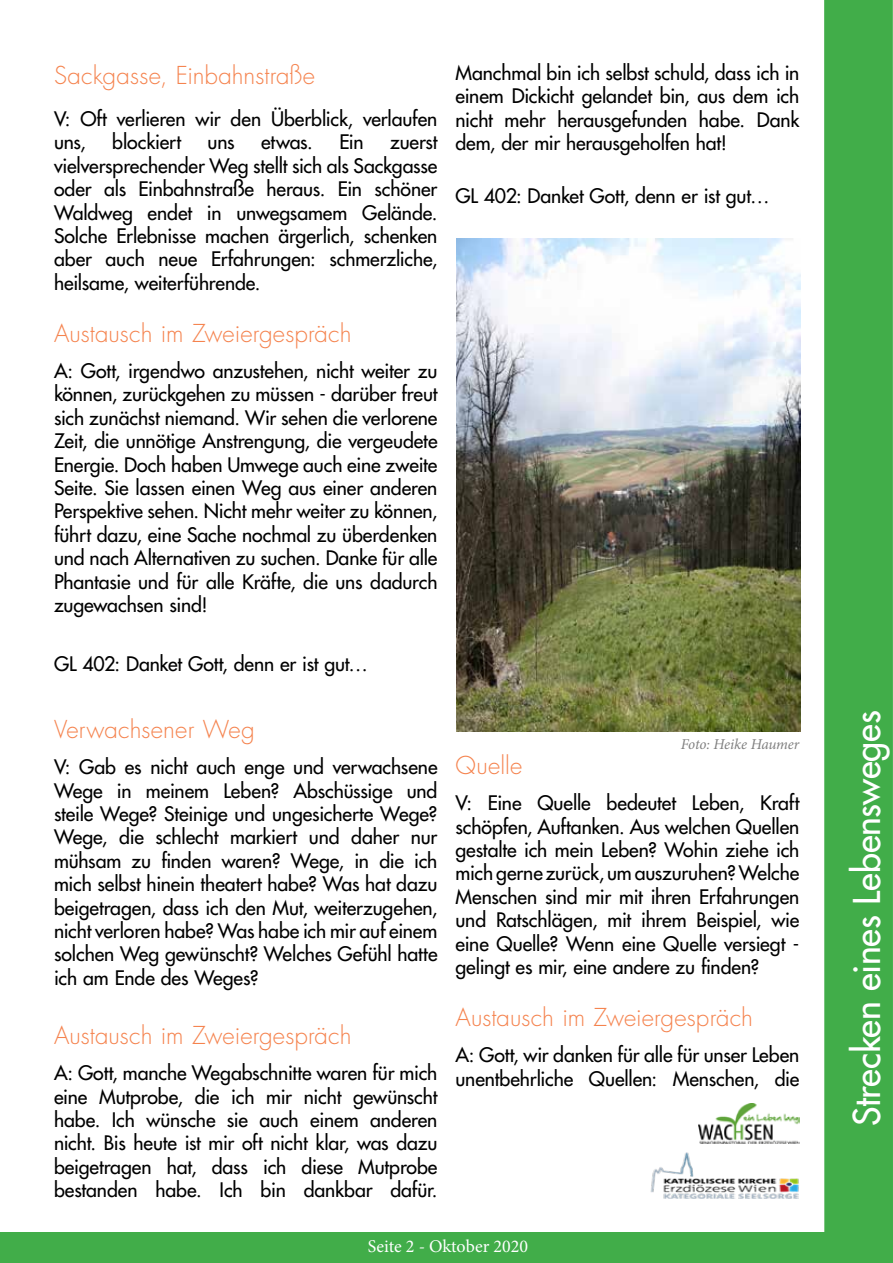
<style>
.page{position:relative;width:893px;height:1263px;background:#fff}
.page>*{position:absolute;margin:0;border:0;box-sizing:border-box;transform-origin:0 0}
.t1{font:500 36px "Futura Std";letter-spacing:-.005em;color:#fff}
.t2{font:300 24px "Futura Std";color:#f5834e}
.t3{font:500 19.5px/23.4px "Futura Std";letter-spacing:-.005em;color:#000;text-align:justify}
.t4{font:18px "Minion Pro";color:#fff}
.t5{font:italic 15px "Minion Pro";letter-spacing:-.01em;color:#808080}
</style>
<div class="page">
<div style="left:824px;top:0;width:69px;height:1263px;background:#41ad49"></div>
<div style="left:0;top:1232px;width:893px;height:31px;background:#41ad49"></div>
<img style="left:650px;top:1152px;width:149px;height:47px">
<img style="left:699px;top:1103px;width:100px;height:41px">
<img style="left:456px;top:238px;width:344px;height:493px">
<p class="t2" style="left:54px;top:60px;width:263px">Sackgasse, Einbahnstraße</p>
<p class="t3" style="left:54px;top:107px;width:385px">V: Oft verlieren wir den Überblick, verlaufen uns,</p>
<p class="t3" style="left:112px;top:131px;width:70px">blockiert</p>
<p class="t3" style="left:208px;top:131px;width:29px">uns</p>
<p class="t3" style="left:261px;top:131px;width:53px">etwas.</p>
<p class="t3" style="left:339px;top:131px;width:26px">Ein</p>
<p class="t3" style="left:54px;top:131px;width:385px;text-indent:336px">zuerst vielversprechender Weg stellt sich als Sackgasse oder als Einbahnstraße heraus. Ein schöner Waldweg endet in unwegsamem Gelände.<br>Solche Erlebnisse machen ärgerlich, schenken aber auch neue Erfahrungen: schmerzliche, heilsame, weiterführende.</p>
<p class="t2" style="left:54px;top:319px;width:299px">Austausch im Zweiergespräch</p>
<p class="t3" style="left:54px;top:359px;width:385px">A: Gott, irgendwo anzustehen, nicht weiter zu können, zurückgehen zu müssen - darüber freut sich zunächst niemand. Wir sehen die verlorene Zeit, die unnötige Anstrengung, die vergeudete Energie. Doch haben Umwege auch eine zweite Seite. Sie lassen einen Weg aus einer anderen Perspektive sehen. Nicht mehr weiter zu können, führt dazu, eine Sache nochmal zu überdenken und nach Alternativen zu suchen. Danke für alle Phantasie und für alle Kräfte, die uns dadurch zugewachsen sind!</p>
<p class="t3" style="left:54px;top:653px;width:315px">GL 402: Danket Gott, denn er ist gut…</p>
<p class="t2" style="left:54px;top:715px;width:202px">Verwachsener Weg</p>
<p class="t3" style="left:54px;top:755px;width:385px">V: Gab es nicht auch enge und verwachsene Wege in meinem Leben? Abschüssige und steile Wege? Steinige und ungesicherte Wege?<br>Wege, die schlecht markiert und daher nur mühsam zu finden waren? Wege, in die ich mich selbst hinein theatert habe? Was hat dazu beigetragen, dass ich den Mut, weiterzugehen, nicht verloren habe? Was habe ich mir auf einem solchen Weg gewünscht? Welches Gefühl hatte ich am Ende des Weges?</p>
<p class="t2" style="left:54px;top:1021px;width:299px">Austausch im Zweiergespräch</p>
<p class="t3" style="left:54px;top:1061px;width:385px">A: Gott, manche Wegabschnitte waren für mich eine Mutprobe, die ich mir nicht gewünscht habe. Ich wünsche sie auch einem anderen nicht. Bis heute ist mir oft nicht klar, was dazu beigetragen hat, dass ich diese Mutprobe bestanden habe. Ich bin dankbar dafür.</p>
<p class="t3" style="left:455px;top:61px;width:345px">Manchmal bin ich selbst schuld, dass ich in einem Dickicht gelandet bin, aus dem ich nicht mehr herausgefunden habe. Dank dem, der mir herausgeholfen hat!</p>
<p class="t3" style="left:455px;top:185px;width:315px">GL 402: Danket Gott, denn er ist gut…</p>
<p class="t5" style="left:681px;top:734px;width:120px">Foto: Heike Haumer</p>
<p class="t2" style="left:455px;top:751px;width:68px">Quelle</p>
<p class="t3" style="left:455px;top:791px;width:345px">V: Eine Quelle bedeutet Leben, Kraft schöpfen, Auftanken. Aus welchen Quellen gestalte ich mein Leben? Wohin ziehe ich mich gerne zurück, um auszuruhen? Welche Menschen sind mir mit ihren Erfahrungen und Ratschlägen, mit ihrem Beispiel, wie eine Quelle? Wenn eine Quelle versiegt - gelingt es mir, eine andere zu finden?</p>
<p class="t2" style="left:455px;top:1003px;width:299px">Austausch im Zweiergespräch</p>
<p class="t3" style="left:455px;top:1043px;width:345px">A: Gott, wir danken für alle für unser Leben unentbehrliche Quellen: Menschen, die</p>
<p class="t4" style="left:368px;top:1234px;width:162px">Seite 2 - Oktober 2020</p>
<h1 class="t1" style="left:844px;top:1126px;width:417px;rotate:-90deg">Strecken eines Lebensweges</h1>
</div>
